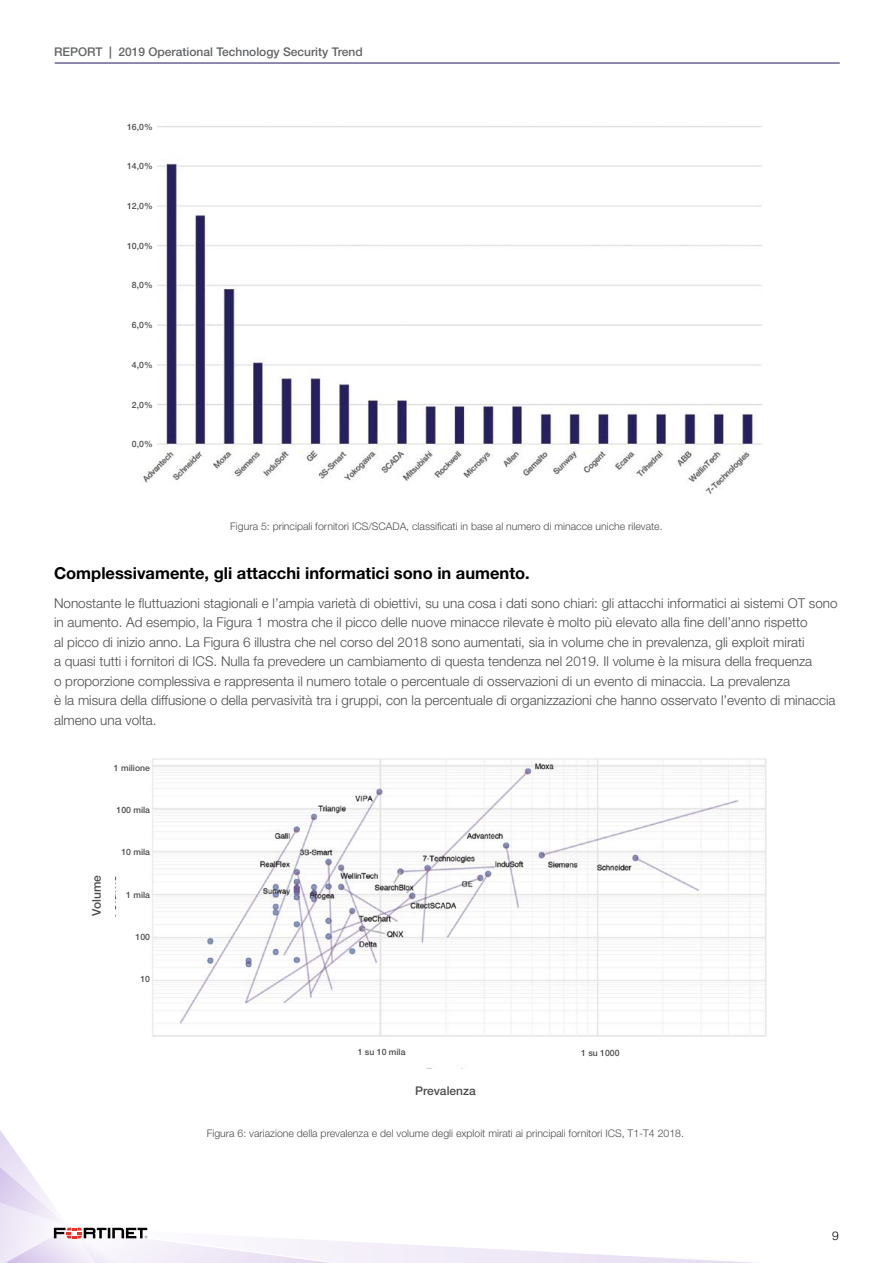
<style>
.page{position:relative;width:893px;height:1263px;background:#fff}
.page>*{position:absolute;margin:0;border:0;box-sizing:border-box;transform-origin:0 0}
.t1{font:700 16.5px "Helvetica Neue LT Pro";color:#000}
.t2{font:300 13.5px/19.5px "Helvetica Neue LT Pro";color:#4d4d4f}
.t3{font:500 12px "Helvetica Neue LT Pro";color:#636466}
.t4{font:500 12px "Helvetica Neue LT Pro";color:#4d4d4f}
.t5{font:300 12px "Helvetica Neue LT Pro";color:#000}
.t6{font:300 10.5px "Helvetica Neue LT Pro";color:#4d4d4f}
.t7{font:500 8.7px "Helvetica Neue LT Pro";color:#4d4d4f}
.s1{font-weight:700}
</style>
<div class="page">
<hr style="left:55px;top:63px;width:785px;height:1px;background:#21145f">
<svg style="left:0;top:1130px;width:757px;height:133px"></svg>
<img style="left:143px;top:126px;width:619px;height:368px">
<img style="left:116px;top:758px;width:651px;height:279px">
<div style="left:117px;top:195px;width:36px;height:21px;background:#fff"></div>
<div style="left:117px;top:314px;width:36px;height:21px;background:#fff"></div>
<div style="left:117px;top:116px;width:36px;height:21px;background:#fff"></div>
<div style="left:117px;top:235px;width:36px;height:21px;background:#fff"></div>
<div style="left:117px;top:354px;width:36px;height:21px;background:#fff"></div>
<div style="left:117px;top:156px;width:36px;height:21px;background:#fff"></div>
<div style="left:117px;top:275px;width:36px;height:21px;background:#fff"></div>
<div style="left:117px;top:394px;width:36px;height:21px;background:#fff"></div>
<div style="left:117px;top:434px;width:36px;height:21px;background:#fff"></div>
<div style="left:113px;top:842px;width:37px;height:21px;background:#fff"></div>
<div style="left:122px;top:968px;width:28px;height:21px;background:#fff"></div>
<div style="left:105px;top:757px;width:45px;height:21px;background:#fff"></div>
<div style="left:122px;top:884px;width:28px;height:21px;background:#fff"></div>
<div style="left:110px;top:800px;width:40px;height:21px;background:#fff"></div>
<div style="left:122px;top:926px;width:28px;height:21px;background:#fff"></div>
<p class="t3" style="left:54px;top:44px;width:310px">REPORT <span class="s1">|</span> 2019 Operational Technology Security Trend</p>
<p class="t7" style="left:127px;top:121px;width:27px">16,0%</p>
<p class="t7" style="left:127px;top:161px;width:27px">14,0%</p>
<p class="t7" style="left:127px;top:201px;width:27px">12,0%</p>
<p class="t7" style="left:127px;top:240px;width:27px">10,0%</p>
<p class="t7" style="left:132px;top:280px;width:22px">8,0%</p>
<p class="t7" style="left:132px;top:320px;width:22px">6,0%</p>
<p class="t7" style="left:132px;top:359px;width:22px">4,0%</p>
<p class="t7" style="left:132px;top:399px;width:22px">2,0%</p>
<p class="t7" style="left:132px;top:439px;width:22px">0,0%</p>
<p class="t6" style="left:230px;top:519px;width:434px">Figura 5: principali fornitori ICS/SCADA, classificati in base al numero di minacce uniche rilevate.</p>
<p class="t1" style="left:54px;top:563px;width:477px">Complessivamente, gli attacchi informatici sono in aumento.</p>
<p class="t2" style="left:54px;top:593px;width:785px">Nonostante le fluttuazioni stagionali e l’ampia varietà di obiettivi, su una cosa i dati sono chiari: gli attacchi informatici ai sistemi OT sono in aumento. Ad esempio, la Figura 1 mostra che il picco delle nuove minacce rilevate è molto più elevato alla fine dell’anno rispetto<br>al picco di inizio anno. La Figura 6 illustra che nel corso del 2018 sono aumentati, sia in volume che in prevalenza, gli exploit mirati<br>a quasi tutti i fornitori di ICS. Nulla fa prevedere un cambiamento di questa tendenza nel 2019. Il volume è la misura della frequenza<br>o proporzione complessiva e rappresenta il numero totale o percentuale di osservazioni di un evento di minaccia. La prevalenza<br>è la misura della diffusione o della pervasività tra i gruppi, con la percentuale di organizzazioni che hanno osservato l’evento di minaccia almeno una volta.</p>
<p class="t7" style="left:114px;top:763px;width:38px">1 milione</p>
<p class="t7" style="left:117px;top:805px;width:35px">100 mila</p>
<p class="t4" style="left:89px;top:916px;width:42px;rotate:-90deg">Volume</p>
<p class="t7" style="left:121px;top:847px;width:30px">10 mila</p>
<p class="t7" style="left:126px;top:889px;width:25px">1 mila</p>
<p class="t7" style="left:136px;top:931px;width:16px">100</p>
<p class="t7" style="left:140px;top:973px;width:11px">10</p>
<p class="t7" style="left:358px;top:1047px;width:49px">1 su 10 mila</p>
<p class="t4" style="left:415px;top:1083px;width:62px">Prevalenza</p>
<p class="t7" style="left:581px;top:1048px;width:40px">1 su 1000</p>
<p class="t6" style="left:207px;top:1126px;width:479px">Figura 6: variazione della prevalenza e del volume degli exploit mirati ai principali fornitori ICS, T1-T4 2018.</p>
<p class="t5" style="left:832px;top:1229px;width:8px">9</p>
</div>
